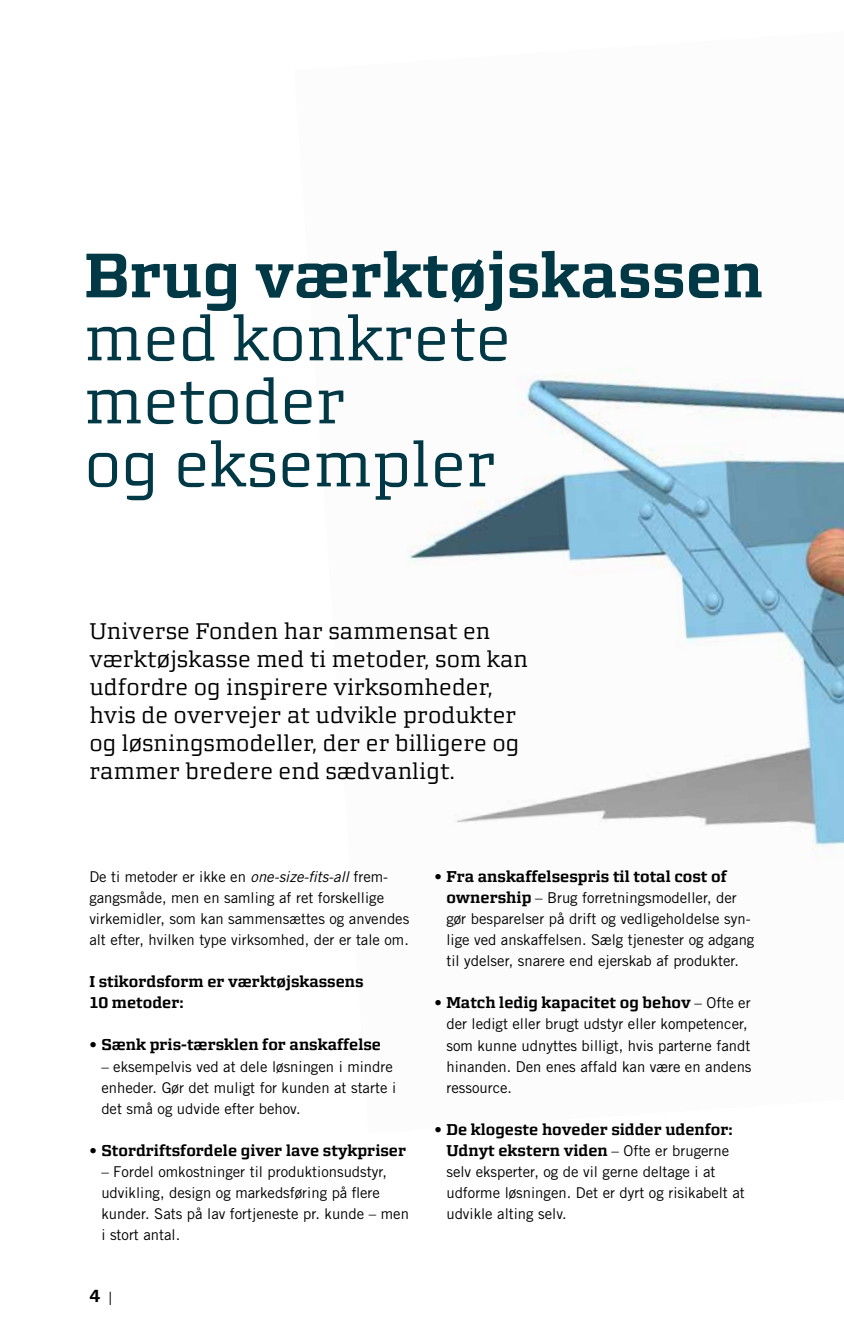
<style>
.page{position:relative;width:844px;height:1340px;background:#fff}
.page>*{position:absolute;margin:0;border:0;box-sizing:border-box;transform-origin:0 0}
.t1{font:63px/63px "Morgan Avec";color:#003846}
.t2{font:700 63px "Morgan Avec";color:#003846}
.t3{font:22.75px/28px "Morgan Avec";color:#000}
.t4{font:700 17.5px "Morgan Avec";color:#000}
.t5{font:700 15.75px/21px "Morgan Avec";color:#000}
.t6{font:14.88px/21px "Trade Gothic LT Std";color:#000}
.s1{font-style:italic}
.s2{font-family:"Trade Gothic LT Std";font-weight:400;font-size:14.88px}
.s3{font-weight:400;font-size:14px}
.s4{font-family:"Morgan Avec";font-weight:700;font-size:15.75px}
</style>
<div class="page">
<img style="left:408px;top:374px;width:435px;height:485px">
<h1 class="t2" style="left:84px;top:238px;width:680px">Brug værktøjskassen</h1>
<h1 class="t1" style="left:84px;top:306px;width:428px">med konkrete metoder<br>og eksempler</h1>
<h2 class="t3" style="left:89px;top:616px;width:440px">Universe Fonden har sammensat en værktøjskasse med ti metoder, som kan udfordre og inspirere virksomheder, hvis de overvejer at udvikle produkter og løsningsmodeller, der er billigere og rammer bredere end sædvanligt.</h2>
<p class="t6" style="left:89px;top:866px;width:321px">De ti metoder er ikke en <span class="s1">one-size-fits-all</span> frem&shy;gangsmåde, men en samling af ret forskellige virkemidler, som kan sammensættes og anvendes alt efter, hvilken type virksomhed, der er tale om.</p>
<p class="t5" style="left:89px;top:971px;width:276px">I stikordsform er værktøjskassens<br>10 metoder:</p>
<p class="t5" style="left:89px;top:1034px;width:293px"><span class="s2">•</span> Sænk pris-tærsklen for anskaffelse</p>
<p class="t6" style="left:101px;top:1055px;width:296px">– eksempelvis ved at dele løsningen i mindre enheder. Gør det muligt for kunden at starte i det små og udvide efter behov.</p>
<p class="t5" style="left:89px;top:1139px;width:318px"><span class="s2">•</span> Stordriftsfordele giver lave stykpriser</p>
<p class="t6" style="left:101px;top:1160px;width:309px">– Fordel omkostninger til produktionsudstyr, udvikling, design og markedsføring på flere kunder. Sats på lav fortjeneste pr. kunde – men i stort antal.</p>
<p class="t4" style="left:89px;top:1285px;width:26px">4 <span class="s3">|</span></p>
<p class="t5" style="left:434px;top:866px;width:294px"><span class="s2">•</span> Fra anskaffelsespris til total cost of</p>
<p class="t6" style="left:446px;top:887px;width:309px"><span class="s4">ownership</span> – Brug forretningsmodeller, der gør besparelser på drift og vedligeholdelse syn&shy;lige ved anskaffelsen. Sælg tjenester og adgang til ydelser, snarere end ejerskab af produkter.</p>
<p class="t5" style="left:434px;top:992px;width:318px"><span class="s2">•</span> Match ledig kapacitet og behov <span class="s2">– Ofte er</span></p>
<p class="t6" style="left:446px;top:1013px;width:306px">der ledigt eller brugt udstyr eller kompetencer, som kunne udnyttes billigt, hvis parterne fandt hinanden. Den enes affald kan være en andens ressource.</p>
<p class="t5" style="left:434px;top:1118px;width:300px;text-align:center"><span class="s2">•</span> De klogeste hoveder sidder udenfor:<br>Udnyt ekstern viden <span class="s2">– Ofte er brugerne</span></p>
<p class="t6" style="left:446px;top:1160px;width:300px">selv eksperter, og de vil gerne deltage i at udforme løsningen. Det er dyrt og risikabelt at udvikle alting selv.</p>
</div>
